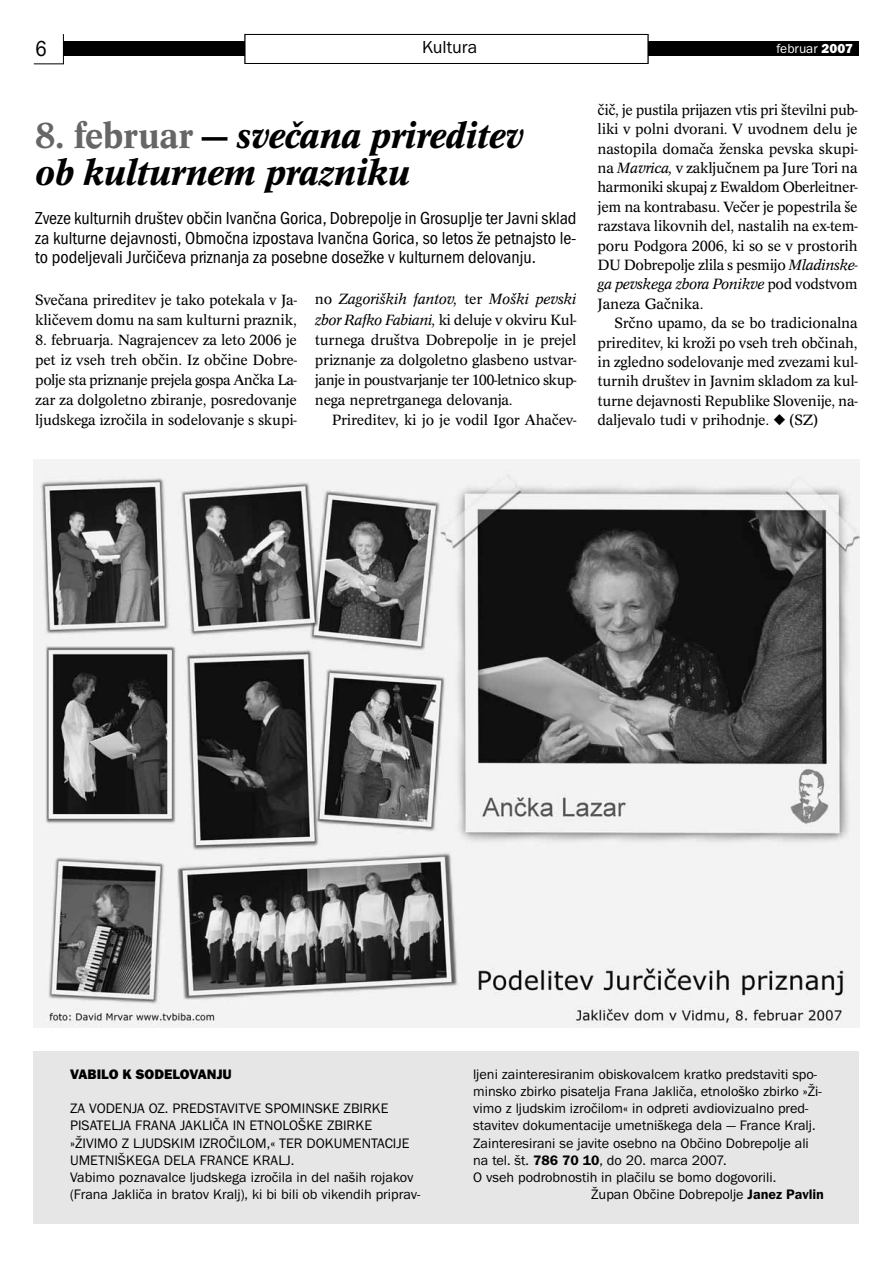
<style>
.page{position:relative;width:893px;height:1263px;background:#fff}
.page>*{position:absolute;margin:0;border:0;box-sizing:border-box;transform-origin:0 0}
.t1{font:italic 500 37.5px/37.5px "Contus TEE";letter-spacing:-.02em;color:#000}
.t2{font:condensed 22.5px "Franklin Got Itc TEE";color:#000}
.t3{font:condensed 18px/19.5px "Franklin Got Itc TEE";color:#000;text-align:justify}
.t4{font:18px "Franklin Got Itc TEE";color:#000}
.t5{font:15.45px/19.4px "Contus TEE";letter-spacing:-.015em;color:#000;text-align:justify}
.t6{font:14.25px/17.1px "Franklin Got Itc TEE";color:#000}
.t7{font:14.25px "Franklin Got Itc TEE Heav";color:#000}
.t8{font:13.5px "Franklin Got Itc TEE";color:#fff}
.s1{font-family:"Franklin Got Itc TEE Heav"}
.s2{font-style:normal;color:#666}
.s3{font-style:normal}
.s4{font-style:italic}
.s5{font-weight:600}
</style>
<div class="page">
<div style="left:63px;top:42px;width:796px;height:14px;background:#000"></div>
<svg style="left:33px;top:34px;width:31px;height:30px"></svg>
<div style="left:245px;top:35px;width:402px;height:28px;background:#fff"></div>
<div style="left:245px;top:34px;width:403px;height:30px;border:1px solid #000"></div>
<img style="left:34px;top:460px;width:825px;height:568px">
<div style="left:34px;top:1051px;width:825px;height:172px;background:#e6e6e6"></div>
<h2 class="t2" style="left:35px;top:40px;width:13px">6</h2>
<p class="t4" style="left:422px;top:40px;width:57px">Kultura</p>
<p class="t8" style="left:776px;top:43px;width:78px">februar <span class="s1">2007</span></p>
<h1 class="t1" style="left:35px;top:119px;width:489px"><span class="s2">8. februar</span> <span class="s3">—</span> svečana prireditev ob kulturnem prazniku</h1>
<p class="t3" style="left:35px;top:210px;width:542px">Zveze kulturnih društev občin Ivančna Gorica, Dobrepolje in Grosuplje ter Javni sklad za kulturne dejavnosti, Območna izpostava Ivančna Gorica, so letos že petnajsto le&shy;to podeljevali Jurčičeva priznanja za posebne dosežke v kulturnem delovanju.</p>
<p class="t5" style="left:35px;top:291px;width:263px;line-height:20.1px">Svečana prireditev je tako potekala v Ja&shy;kličevem domu na sam kulturni praznik,</p>
<p class="t5" style="left:35px;top:331px;width:263px;line-height:20.1px">8. februarja. Nagrajencev za leto 2006 je pet iz vseh treh občin. Iz občine Dobre&shy;polje sta priznanje prejela gospa Ančka La&shy;zar za dolgoletno zbiranje, posredovanje ljudskega izročila in sodelovanje s skupi-</p>
<p class="t5" style="left:315px;top:291px;width:263px;line-height:20.1px">no <span class="s4">Zagoriških fantov,</span> ter <span class="s4">Moški pevski zbor Rafko Fabiani,</span> ki deluje v okviru Kul&shy;turnega društva Dobrepolje in je prejel priznanje za dolgoletno glasbeno ustvar&shy;janje in poustvarjanje ter 100-letnico skup&shy;nega nepretrganega delovanja.</p>
<p class="t5" style="left:332px;top:412px;width:246px">Prireditev, ki jo je vodil Igor Ahačev-</p>
<p class="t5" style="left:597px;top:101px;width:262px">čič, je pustila prijazen vtis pri številni pub&shy;liki v polni dvorani. V uvodnem delu je nastopila domača ženska pevska skupi&shy;na <span class="s4">Mavrica,</span> v zaključnem pa Jure Tori na harmoniki skupaj z Ewaldom Oberleitner&shy;jem na kontrabasu. Večer je popestrila še razstava likovnih del, nastalih na ex-tem&shy;poru Podgora 2006, ki so se v prostorih DU Dobrepolje zlila s pesmijo <span class="s4">Mladinske&shy;ga pevskega zbora Ponikve</span> pod vodstvom Janeza Gačnika.</p>
<p class="t5" style="left:597px;top:315px;width:262px;text-indent:17px">Srčno upamo, da se bo tradicionalna prireditev, ki kroži po vseh treh občinah, in zgledno sodelovanje med zvezami kul&shy;turnih društev in Javnim skladom za kul&shy;turne dejavnosti Republike Slovenije, na&shy;daljevalo tudi v prihodnje. ◆ (SZ)</p>
<p class="t7" style="left:70px;top:1069px;width:163px">VABILO K SODELOVANJU</p>
<p class="t6" style="left:70px;top:1101px;width:351px">ZA VODENJA OZ. PREDSTAVITVE SPOMINSKE ZBIRKE PISATELJA FRANA JAKLIČA IN ETNOLOŠKE ZBIRKE »ŽIVIMO Z LJUDSKIM IZROČILOM,« TER DOKUMENTACIJE UMETNIŠKEGA DELA FRANCE KRALJ.<br>Vabimo poznavalce ljudskega izročila in del naših rojakov (Frana Jakliča in bratov Kralj), ki bi bili ob vikendih priprav-</p>
<p class="t6" style="left:473px;top:1067px;width:345px">ljeni zainteresiranim obiskovalcem kratko predstaviti spo-</p>
<p class="t6" style="left:473px;top:1084px;width:350px">minsko zbirko pisatelja Frana Jakliča, etnološko zbirko »Ži-</p>
<p class="t6" style="left:473px;top:1101px;width:336px">vimo z ljudskim izročilom« in odpreti avdiovizualno pred-</p>
<p class="t6" style="left:473px;top:1118px;width:344px">stavitev dokumentacije umetniškega dela — France Kralj.</p>
<p class="t6" style="left:473px;top:1135px;width:337px">Zainteresirani se javite osebno na Občino Dobrepolje ali</p>
<p class="t6" style="left:473px;top:1153px;width:255px">na tel. št. <span class="s5">786 70 10</span>, do 20. marca 2007.</p>
<p class="t6" style="left:473px;top:1170px;width:304px">O vseh podrobnostih in plačilu se bomo dogovorili.</p>
<p class="t6" style="left:591px;top:1187px;width:234px">Župan Občine Dobrepolje <span class="s5">Janez Pavlin</span></p>
</div>
